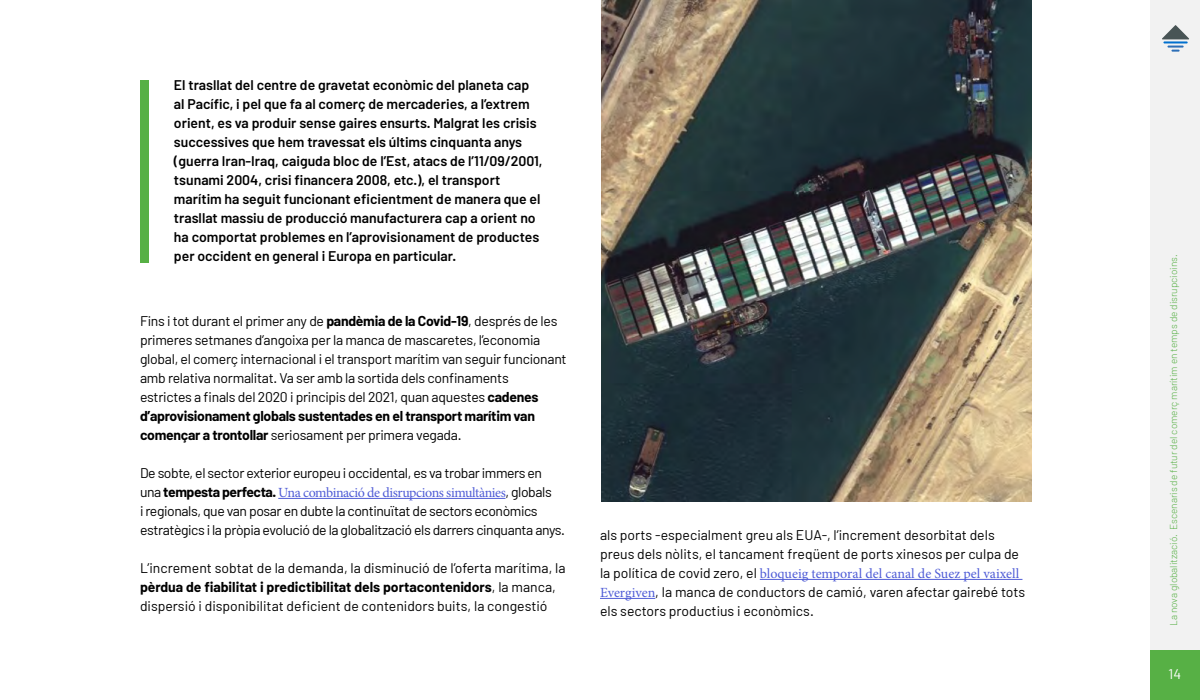
<style>
.page{position:relative;width:1200px;height:700px;background:#fff}
.page>*{position:absolute;margin:0;border:0;box-sizing:border-box;transform-origin:0 0}
.t1{font:14px/19px "Barlow";letter-spacing:-.02em;color:#000}
.t2{font:600 14px/19px "Barlow";color:#000}
.t3{font:14px/19px "Barlow";color:#000}
.t4{font:14px "Minion Pro";letter-spacing:-.02em;color:#4f5cd6}
.t5{font:14px "Minion Pro";color:#4f5cd6}
.t6{font:14px "Barlow";color:#fff}
.t7{font:300 10px "Barlow";color:#57b045}
.s1{font-weight:700}
.s2{font-family:"Barlow";color:#000}
.s3{font-family:"Barlow";font-weight:700;color:#000}
.s4{font-family:"Minion Pro";color:#4f5cd6}
</style>
<div class="page">
<div style="left:1150px;top:0;width:50px;height:700px;background:#f2f2f2"></div>
<div style="left:1150px;top:650px;width:50px;height:50px;background:#57b045"></div>
<svg style="left:1162px;top:25px;width:27px;height:14px"></svg>
<hr style="left:1163px;top:41px;width:25px;height:2px;background:#0070cf">
<svg style="left:1167px;top:46px;width:17px;height:6px"></svg>
<hr style="left:278px;top:498px;width:228px;height:1px;background:#4f5cd6">
<hr style="left:760px;top:579px;width:262px;height:1px;background:#4f5cd6">
<hr style="left:600px;top:598px;width:55px;height:1px;background:#4f5cd6">
<div style="left:140px;top:80px;width:9px;height:183px;background:#57b045"></div>
<img style="left:601px;top:0;width:431px;height:502px">
<p class="t2" style="left:174px;top:75px;width:370px">El trasllat del centre de gravetat econòmic del planeta cap al Pacífic, i pel que fa al comerç de mercaderies, a l’extrem orient, es va produir sense gaires ensurts. Malgrat les crisis successives que hem travessat els últims cinquanta anys (guerra Iran-Iraq, caiguda bloc de l’Est, atacs de l’11/09/2001, tsunami 2004, crisi financera 2008, etc.), el transport marítim ha seguit funcionant eficientment de manera que el trasllat massiu de producció manufacturera cap a orient no ha comportat problemes en l’aprovisionament de productes per occident en general i Europa en particular.</p>
<p class="t1" style="left:140px;top:311px;width:428px">Fins i tot durant el primer any de <span class="s1">pandèmia de la Covid-19</span>, després de les primeres setmanes d’angoixa per la manca de mascaretes, l’economia global, el comerç internacional i el transport marítim van seguir funcionant amb relativa normalitat. Va ser amb la sortida dels confinaments<br>estrictes a finals del 2020 i principis del 2021, quan aquestes <span class="s1">cadenes d’aprovisionament globals sustentades en el transport marítim van començar a trontollar</span> seriosament per primera vegada.</p>
<p class="t1" style="left:140px;top:463px;width:404px">De sobte, el sector exterior europeu i occidental, es va trobar immers en</p>
<p class="t4" style="left:140px;top:483px;width:413px"><span class="s2">una</span> <span class="s3">tempesta perfecta.</span> Una combinació de disrupcions simultànies<span class="s2">, globals</span></p>
<p class="t1" style="left:140px;top:501px;width:426px">i regionals, que van posar en dubte la continuïtat de sectors econòmics estratègics i la pròpia evolució de la globalització els darrers cinquanta anys.</p>
<p class="t3" style="left:140px;top:558px;width:427px">L’increment sobtat de la demanda, la disminució de l’oferta marítima, la <span class="s1">pèrdua de fiabilitat i predictibilitat dels portacontenidors</span>, la manca, dispersió i disponibilitat deficient de contenidors buits, la congestió</p>
<p class="t3" style="left:600px;top:525px;width:421px">als ports -especialment greu als EUA-, l’increment desorbitat dels preus dels nòlits, el tancament freqüent de ports xinesos per culpa de</p>
<p class="t5" style="left:600px;top:564px;width:421px"><span class="s2">la política de covid zero, el</span> bloqueig temporal del canal de Suez pel vaixell</p>
<p class="t3" style="left:600px;top:582px;width:427px"><span class="s4">Evergiven</span>, la manca de conductors de camió, varen afectar gairebé tots els sectors productius i econòmics.</p>
<p class="t7" style="left:1167px;top:626px;width:373px;rotate:-90deg">La nova globalització. Escenaris de futur del comerç marítim en temps de disrupcioins.</p>
<p class="t6" style="left:1169px;top:665px;width:14px">14</p>
</div>
